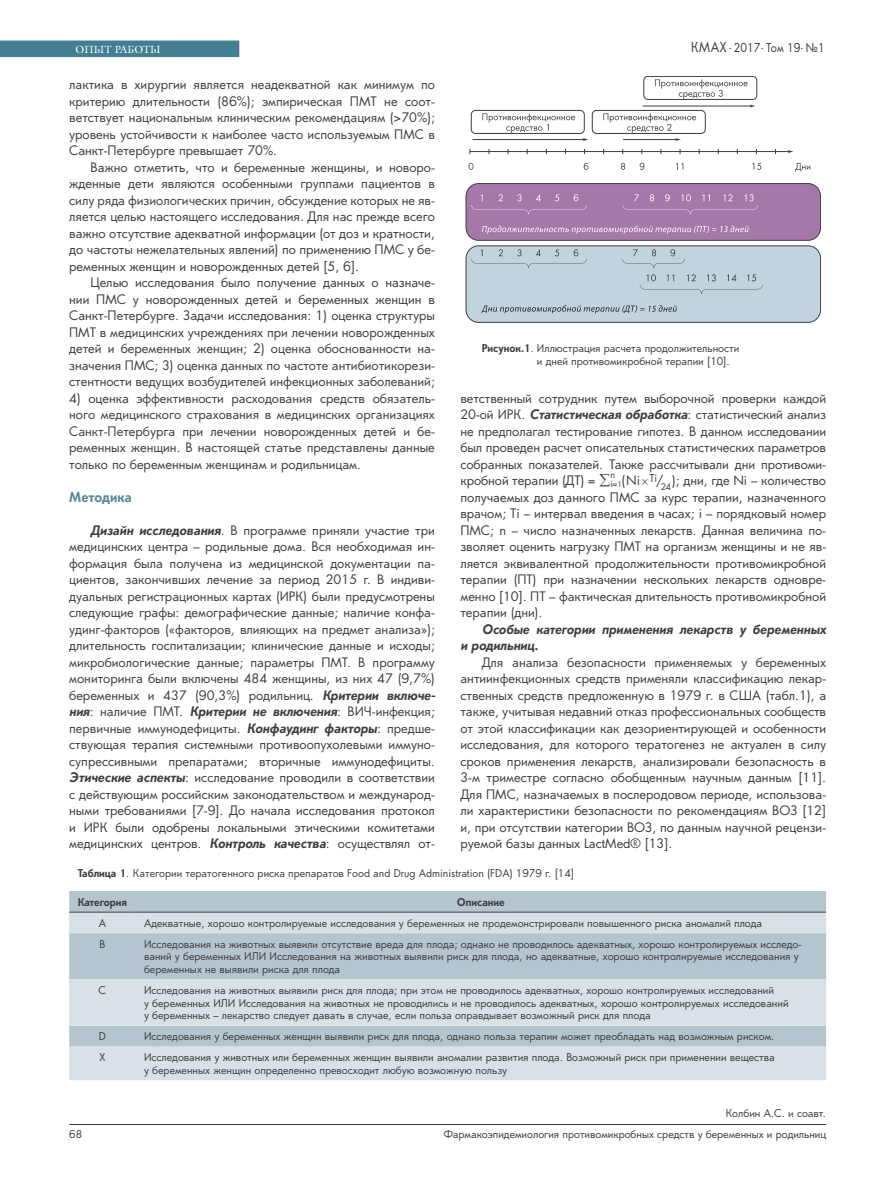
<style>
.page{position:relative;width:887px;height:1185px;background:#fff}
.page>*{position:absolute;margin:0;border:0;box-sizing:border-box;transform-origin:0 0}
.t1{font:700 13.5px "Orenburg C";letter-spacing:.01em;color:#58889c}
.t2{font:12.75px/16.5px "Orenburg C";color:#3e3e3f;text-align:justify}
.t3{font:italic 700 12.75px/16.5px "Orenburg C";color:#3e3e3f}
.t4{font:12px "Orenburg C";color:#3e3e3f}
.t5{font:10.5px/12.6px "Orenburg C";color:#3e3e3f}
.t6{font:10.5px "Orenburg C";color:#231f20}
.t7{font:700 10.5px "Orenburg C";color:#3e3e3f}
.t8{font:10.5px "AG Galleon C";letter-spacing:.01em;color:#fff}
.t9{font:9px "Orenburg C";color:#3e3e3f}
.s1{font-weight:700;font-style:italic}
.s2{font-size:13.5px}
.s3{font-weight:700}
</style>
<div class="page">
<div style="left:0;top:41px;width:239px;height:16px;background:#437f93"></div>
<hr style="left:69px;top:1124px;width:757px;height:1px;background:#3e3e3f">
<div style="left:69px;top:891px;width:757px;height:21px;background:#b4c5d0"></div>
<svg style="left:69px;top:913px;width:757px;height:167px;background:#c9d6dd"></svg>
<hr style="left:69px;top:912px;width:67px;height:1px;background:#3e3e3f">
<hr style="left:136px;top:912px;width:690px;height:1px;background:#3e3e3f">
<div style="left:466px;top:246px;width:354px;height:76px;background:#c1d4dd;border-radius:13px"></div>
<div style="left:466px;top:246px;width:355px;height:76px;border:1px solid #3e3e3f;border-radius:13px"></div>
<div style="left:466px;top:183px;width:354px;height:57px;background:#a678aa;border-radius:13px"></div>
<div style="left:466px;top:183px;width:355px;height:57px;border:1px solid #3e3e3f;border-radius:13px"></div>
<hr style="left:470px;top:151px;width:319px;height:1px;background:#3e3e3f">
<svg style="left:469px;top:163px;width:4px;height:7px"></svg>
<svg style="left:584px;top:163px;width:4px;height:7px"></svg>
<svg style="left:621px;top:163px;width:4px;height:7px"></svg>
<svg style="left:640px;top:163px;width:4px;height:7px"></svg>
<svg style="left:676px;top:163px;width:7px;height:7px"></svg>
<svg style="left:752px;top:163px;width:9px;height:7px"></svg>
<svg style="left:795px;top:163px;width:15px;height:8px"></svg>
<hr style="left:472px;top:139px;width:112px;height:1px;background:#3e3e3f">
<div style="left:644px;top:76px;width:113px;height:24px;border:1px solid #3e3e3f;border-radius:4px"></div>
<div style="left:471px;top:110px;width:113px;height:24px;border:1px solid #3e3e3f;border-radius:4px"></div>
<svg style="left:482px;top:113px;width:93px;height:20px"></svg>
<div style="left:592px;top:110px;width:113px;height:24px;border:1px solid #3e3e3f;border-radius:4px"></div>
<svg style="left:603px;top:79px;width:152px;height:62px"></svg>
<svg style="left:482px;top:226px;width:267px;height:8px"></svg>
<svg style="left:481px;top:305px;width:196px;height:8px"></svg>
<svg style="left:471px;top:194px;width:116px;height:21px"></svg>
<svg style="left:471px;top:249px;width:116px;height:19px"></svg>
<svg style="left:622px;top:249px;width:63px;height:19px"></svg>
<svg style="left:623px;top:194px;width:135px;height:21px"></svg>
<svg style="left:640px;top:274px;width:123px;height:20px"></svg>
<p class="t8" style="left:76px;top:43px;width:87px">ОПЫТ РАБОТЫ</p>
<p class="t2" style="left:69px;top:76px;width:367px">лактика в хирургии является неадекватной как минимум по критерию длительности (86%); эмпирическая ПМТ не соот&shy;ветствует национальным клиническим рекомендациям (&gt;70%); уровень устойчивости к наиболее часто используемым ПМС в Санкт-Петербурге превышает 70%.</p>
<p class="t2" style="left:69px;top:159px;width:367px;text-indent:21px">Важно отметить, что и беременные женщины, и новоро&shy;жденные дети являются особенными группами пациентов в силу ряда физиологических причин, обсуждение которых не яв&shy;ляется целью настоящего исследования. Для нас прежде всего важно отсутствие адекватной информации (от доз и кратности, до частоты нежелательных явлений) по применению ПМС у бе&shy;ременных женщин и новорожденных детей [5, 6].</p>
<p class="t2" style="left:69px;top:274px;width:367px;text-indent:21px">Целью исследования было получение данных о назначе&shy;нии ПМС у новорожденных детей и беременных женщин в Санкт-Петербурге. Задачи исследования: 1) оценка структуры ПМТ в медицинских учреждениях при лечении новорожденных детей и беременных женщин; 2) оценка обоснованности на&shy;значения ПМС; 3) оценка данных по частоте антибиотикорези&shy;стентности ведущих возбудителей инфекционных заболеваний;</p>
<p class="t2" style="left:69px;top:390px;width:367px">4) оценка эффективности расходования средств обязатель&shy;ного медицинского страхования в медицинских организациях Санкт-Петербурга при лечении новорожденных детей и бе&shy;ременных женщин. В настоящей статье представлены данные только по беременным женщинам и родильницам.</p>
<p class="t1" style="left:69px;top:488px;width:64px">Методика</p>
<p class="t2" style="left:69px;top:522px;width:368px;text-indent:21px"><span class="s1">Дизайн исследования</span>. В программе приняли участие три медицинских центра – родильные дома. Вся необходимая ин&shy;формация была получена из медицинской документации па&shy;циентов, закончивших лечение за период 2015 г. В индиви&shy;дуальных регистрационных картах (ИРК) были предусмотрены следующие графы: демографические данные; наличие конфа&shy;удинг-факторов («факторов, влияющих на предмет анализа»); длительность госпитализации; клинические данные и исходы; микробиологические данные; параметры ПМТ. В программу мониторинга были включены 484 женщины, из них 47 (9,7%) беременных и 437 (90,3%) родильниц. <span class="s1">Критерии включе&shy;ния</span>: наличие ПМТ. <span class="s1">Критерии не включения</span>: ВИЧ-инфекция; первичные иммунодефициты. <span class="s1">Конфаудинг факторы</span>: предше&shy;ствующая терапия системными противоопухолевыми иммуно&shy;супрессивными препаратами; вторичные иммунодефициты.<br><span class="s1">Этические аспекты</span>: исследование проводили в соответствии с действующим российским законодательством и международ&shy;ными требованиями [7-9]. До начала исследования протокол и ИРК были одобрены локальными этическими комитетами медицинских центров. <span class="s1">Контроль качества</span>: осуществлял от-</p>
<p class="t4" style="left:691px;top:41px;width:135px"><span class="s2">КМАХ</span> . 2017. Том 19.№1</p>
<p class="t5" style="left:537px;top:342px;width:204px;text-indent:-55px"><span class="s3">Рисунок.1</span>. Иллюстрация расчета продолжительности и дней противомикробной терапии [10].</p>
<p class="t2" style="left:460px;top:390px;width:367px">ветственный сотрудник путем выборочной проверки каждой 20-ой ИРК. <span class="s1">Статистическая обработка</span>: статистический анализ не предполагал тестирование гипотез. В данном исследовании был проведен расчет описательных статистических параметров собранных показателей. Также рассчитывали дни противоми&shy;кробной терапии (ДТ) = ∑<sub>i=</sub><sub>1</sub>(Ni <sup>Ti</sup>/<sub>2</sub> <sub>4</sub>); дни, где Ni – количество</p>
<p class="t9" style="left:610px;top:469px;width:6px">n</p>
<p class="t2" style="left:460px;top:489px;width:367px">получаемых доз данного ПМС за курс терапии, назначенного врачом; Тi – интервал введения в часах; i – порядковый номер ПМС; n – число назначенных лекарств. Данная величина по&shy;зволяет оценить нагрузку ПМТ на организм женщины и не яв&shy;ляется эквивалентной продолжительности противомикробной терапии (ПТ) при назначении нескольких лекарств одновре&shy;менно [10]. ПТ – фактическая длительность противомикробной терапии (дни).</p>
<p class="t3" style="left:460px;top:621px;width:367px;text-indent:21px">Особые категории применения лекарств у беременных и родильниц.</p>
<p class="t2" style="left:460px;top:654px;width:367px;text-indent:21px">Для анализа безопасности применяемых у беременных антиинфекционных средств применяли классификацию лекар&shy;ственных средств предложенную в 1979 г. в США (табл.1), а также, учитывая недавний отказ профессиональных сообществ от этой классификации как дезориентирующей и особенности исследования, для которого тератогенез не актуален в силу сроков применения лекарств, анализировали безопасность в 3-м триместре согласно обобщенным научным данным [11].<br>Для ПМС, назначаемых в послеродовом периоде, использова&shy;ли характеристики безопасности по рекомендациям ВОЗ [12] и, при отсутствии категории ВОЗ, по данным научной рецензи&shy;руемой базы данных LactMed® [13].</p>
<p class="t5" style="left:78px;top:866px;width:498px"><span class="s3">Таблица 1</span>. Категории тератогенного риска препаратов Food and Drug Administration (FDA) 1979 г. [14]</p>
<p class="t7" style="left:78px;top:895px;width:51px">Категория</p>
<p class="t7" style="left:457px;top:895px;width:49px">Описание</p>
<p class="t5" style="left:99px;top:916px;width:9px">А</p>
<p class="t5" style="left:144px;top:916px;width:620px">Адекватные, хорошо контролируемые исследования у беременных не продемонстрировали повышенного риска аномалий плода</p>
<p class="t5" style="left:99px;top:937px;width:7px">В</p>
<p class="t5" style="left:144px;top:937px;width:659px">Исследования на животных выявили отсутствие вреда для плода; однако не проводилось адекватных, хорошо контролируемых исследо&shy;ваний у беременных ИЛИ Исследования на животных выявили риск для плода, но адекватные, хорошо контролируемые исследования у беременных не выявили риска для плода</p>
<p class="t5" style="left:99px;top:984px;width:9px">С</p>
<p class="t5" style="left:144px;top:984px;width:646px">Исследования на животных выявили риск для плода; при этом не проводилось адекватных, хорошо контролируемых исследований<br>у беременных ИЛИ Исследования на животных не проводились и не проводилось адекватных, хорошо контролируемых исследований у беременных – лекарство следует давать в случае, если польза оправдывает возможный риск для плода</p>
<p class="t5" style="left:99px;top:1030px;width:9px">D</p>
<p class="t5" style="left:144px;top:1030px;width:632px">Исследования у беременных женщин выявили риск для плода, однако польза терапии может преобладать над возможным риском.</p>
<p class="t5" style="left:99px;top:1051px;width:7px">X</p>
<p class="t5" style="left:144px;top:1051px;width:632px">Исследования у животных или беременных женщин выявили аномалии развития плода. Возможный риск при применении вещества у беременных женщин определенно превосходит любую возможную пользу</p>
<p class="t5" style="left:69px;top:1128px;width:14px">68</p>
<p class="t5" style="left:726px;top:1107px;width:102px">Колбин А.С. и соавт.</p>
<p class="t6" style="left:449px;top:1128px;width:379px">А. В. Кузьмина, И. Л. Асецкая, В. А. Поливанов, С. К. Зырянов, С. В. Глаголев</p>
<p class="t5" style="left:444px;top:1128px;width:384px">Фармакоэпидемиология противомикробных средств у беременных и родильниц</p>
</div>
